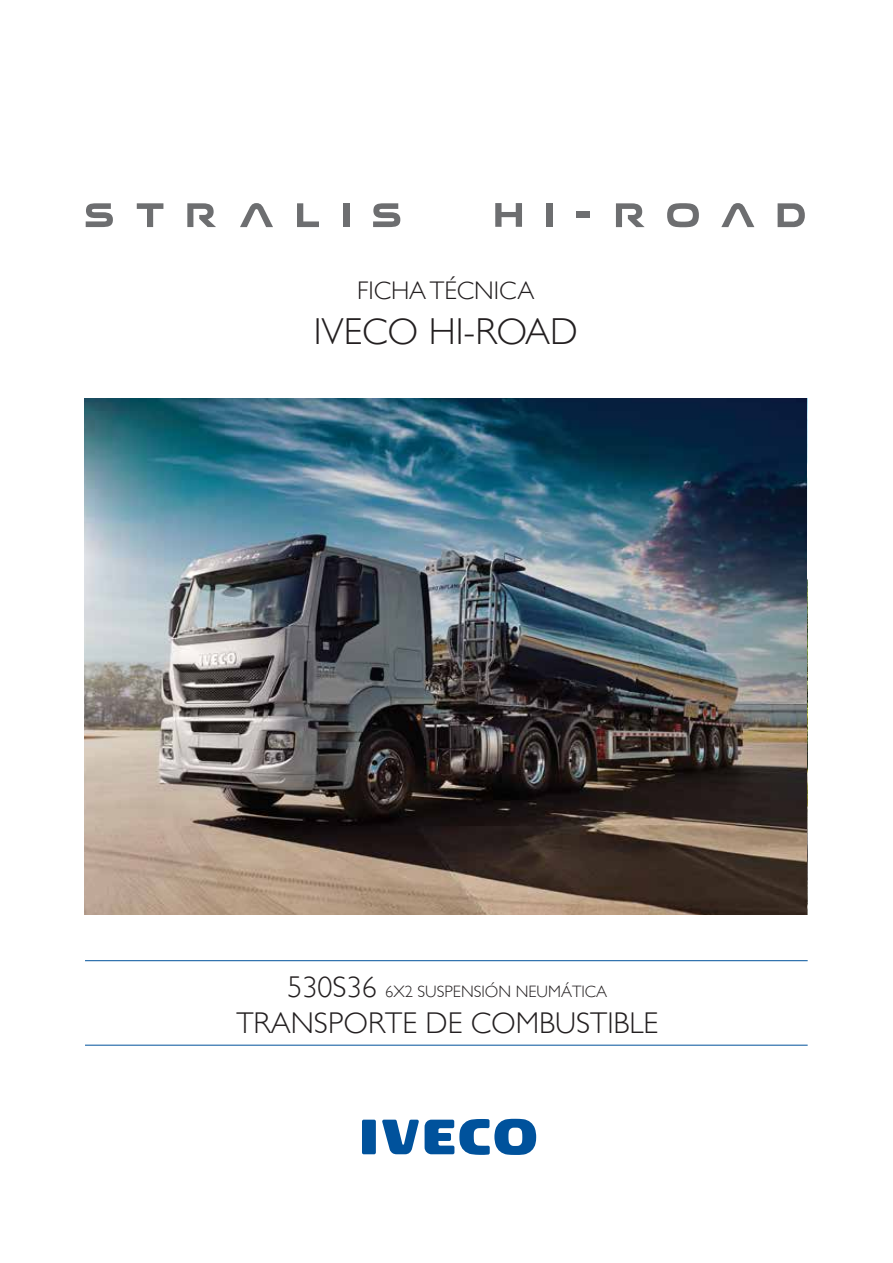
<style>
.page{position:relative;width:893px;height:1263px;background:#fff}
.page>*{position:absolute;margin:0;border:0;box-sizing:border-box;transform-origin:0 0}
.t1{font:300 37.5px "Gill Sans";color:#231f20}
.t2{font:300 30px "Gill Sans";color:#231f20}
.t3{font:300 25.5px "Gill Sans";color:#231f20}
.t4{font:300 16.5px "Gill Sans";color:#231f20}
.s1{font-size:30px}
</style>
<div class="page">
<div style="left:362px;top:1120px;width:14px;height:34px;background:#00529c;border-radius:2px"></div>
<svg style="left:382px;top:1119px;width:154px;height:36px"></svg>
<hr style="left:85px;top:960px;width:723px;height:1px;background:#00529c">
<hr style="left:85px;top:1045px;width:723px;height:1px;background:#00529c">
<svg style="left:240px;top:203px;width:33px;height:24px"></svg>
<div style="left:343px;top:203px;width:6px;height:24px;background:#6d6e70"></div>
<svg style="left:297px;top:203px;width:22px;height:24px"></svg>
<svg style="left:187px;top:203px;width:29px;height:24px"></svg>
<svg style="left:86px;top:203px;width:27px;height:24px"></svg>
<svg style="left:373px;top:203px;width:27px;height:24px"></svg>
<svg style="left:137px;top:203px;width:26px;height:24px"></svg>
<div style="left:576px;top:212px;width:14px;height:6px;background:#6d6e70"></div>
<svg style="left:495px;top:203px;width:27px;height:24px"></svg>
<div style="left:546px;top:203px;width:6px;height:24px;background:#6d6e70"></div>
<svg style="left:616px;top:203px;width:189px;height:24px"></svg>
<img style="left:84px;top:398px;width:723px;height:516px">
<h3 class="t3" style="left:357px;top:271px;width:179px">FICHATÉCNICA</h3>
<h1 class="t1" style="left:314px;top:302px;width:266px">IVECO HI-ROAD</h1>
<p class="t4" style="left:288px;top:979px;width:321px"><span class="s1">530S36</span> 6X2 SUSPENSIÓN NEUMÁTICA</p>
<h2 class="t2" style="left:236px;top:1000px;width:423px">TRANSPORTE DE COMBUSTIBLE</h2>
</div>
